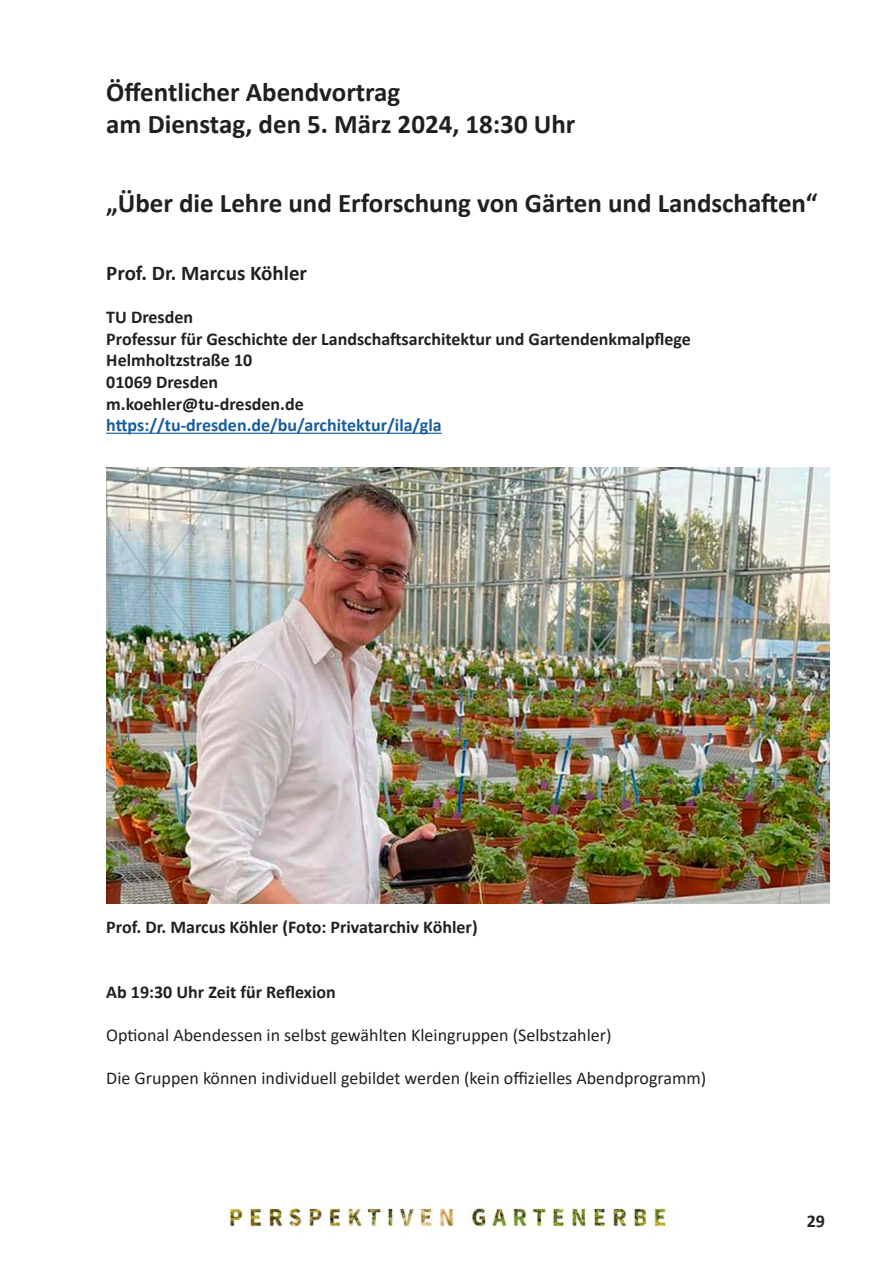
<style>
.page{position:relative;width:893px;height:1263px;background:#fff}
.page>*{position:absolute;margin:0;border:0;box-sizing:border-box;transform-origin:0 0}
.t1{font:700 27px "Calibri";color:#231f20}
.t2{font:700 21px "Calibri";color:#231f20}
.t3{font:700 18px "Calibri";color:#231f20}
.t4{font:18px "Calibri";color:#231f20}
.t5{font:700 18px "Calibri";color:#175d9e}
</style>
<div class="page">
<img style="left:229px;top:1208px;width:446px;height:25px">
<hr style="left:106px;top:433px;width:336px;height:1px;background:#175d9e">
<img style="left:106px;top:468px;width:723px;height:436px">
<p class="t1" style="left:106px;top:73px;width:296px">Öffentlicher Abendvortrag</p>
<p class="t1" style="left:106px;top:105px;width:471px">am Dienstag, den 5. März 2024, 18:30 Uhr</p>
<p class="t1" style="left:106px;top:184px;width:713px">„Über die Lehre und Erforschung von Gärten und Landschaften“</p>
<p class="t2" style="left:106px;top:258px;width:202px">Prof. Dr. Marcus Köhler</p>
<p class="t3" style="left:106px;top:304px;width:88px">TU Dresden</p>
<p class="t3" style="left:106px;top:326px;width:586px">Professur für Geschichte der Landschaftsarchitektur und Gartendenkmalpflege</p>
<p class="t3" style="left:106px;top:348px;width:147px">Helmholtzstraße 10</p>
<p class="t3" style="left:106px;top:369px;width:113px">01069 Dresden</p>
<p class="t3" style="left:106px;top:391px;width:199px">m.koehler@tu-dresden.de</p>
<p class="t5" style="left:106px;top:412px;width:337px">https://tu-dresden.de/bu/architektur/ila/gla</p>
<p class="t3" style="left:106px;top:914px;width:373px">Prof. Dr. Marcus Köhler (Foto: Privatarchiv Köhler)</p>
<p class="t3" style="left:106px;top:979px;width:231px">Ab 19:30 Uhr Zeit für Reflexion</p>
<p class="t4" style="left:106px;top:1023px;width:507px">Optional Abendessen in selbst gewählten Kleingruppen (Selbstzahler)</p>
<p class="t4" style="left:106px;top:1066px;width:601px">Die Gruppen können individuell gebildet werden (kein offizielles Abendprogramm)</p>
<p class="t3" style="left:807px;top:1208px;width:20px">29</p>
</div>
